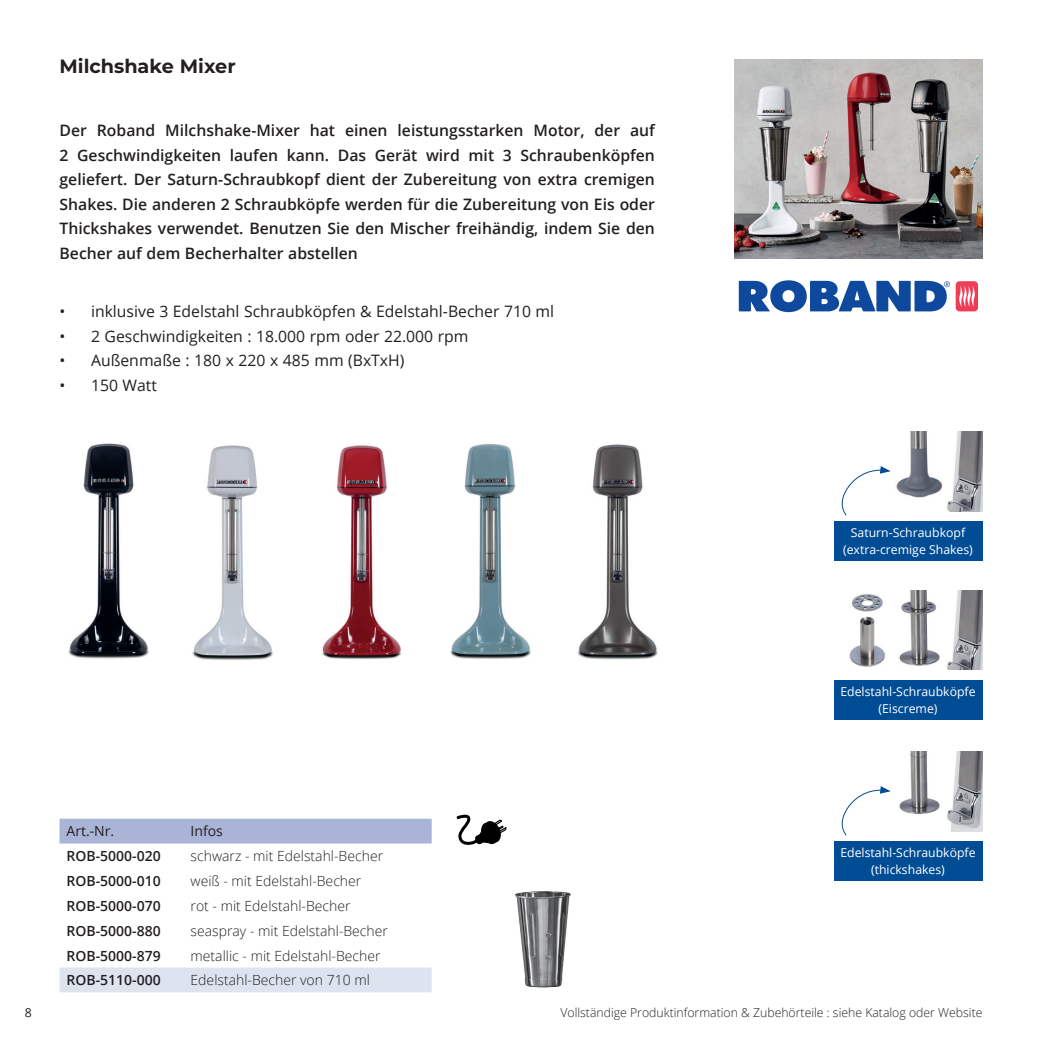
<style>
.page{position:relative;width:1042px;height:1042px;background:#fff}
.page>*{position:absolute;margin:0;border:0;box-sizing:border-box;transform-origin:0 0}
.t1{font:700 19.25px "Montserrat";color:#231f20}
.t2{font:600 15.75px/24.5px "Open Sans";color:#231f20;text-align:justify}
.t3{font:15.75px "Open Sans";color:#231f20}
.t4{font:300 14px "Open Sans";color:#231f20}
.t5{font:600 14px "Open Sans";color:#231f20}
.t6{font:14px "Open Sans";color:#231f20}
.t7{font:12.25px/16.8px "Open Sans";color:#fff;text-align:center}
.t8{font:300 12.25px "Open Sans";color:#231f20}
.t9{font:12.25px "Open Sans";color:#231f20}
</style>
<div class="page">
<img style="left:734px;top:60px;width:248px;height:198px">
<div style="left:60px;top:819px;width:372px;height:24px;background:#a9b4d6"></div>
<div style="left:60px;top:967px;width:372px;height:25px;background:#dee3f0"></div>
<img style="left:68px;top:443px;width:81px;height:216px">
<img style="left:577px;top:444px;width:81px;height:216px">
<img style="left:322px;top:445px;width:80px;height:214px">
<img style="left:450px;top:444px;width:81px;height:215px">
<img style="left:192px;top:445px;width:81px;height:215px">
<img style="left:515px;top:891px;width:56px;height:97px">
<img style="left:890px;top:432px;width:92px;height:79px">
<img style="left:899px;top:590px;width:83px;height:80px">
<img style="left:890px;top:752px;width:92px;height:79px">
<svg style="left:841px;top:466px;width:49px;height:49px"></svg>
<div style="left:833px;top:521px;width:149px;height:40px;background:#014d95"></div>
<div style="left:833px;top:680px;width:149px;height:39px;background:#014d95"></div>
<svg style="left:841px;top:786px;width:49px;height:49px"></svg>
<div style="left:833px;top:841px;width:149px;height:40px;background:#014d95"></div>
<svg style="left:456px;top:814px;width:50px;height:31px"></svg>
<img style="left:849px;top:594px;width:36px;height:73px">
<svg style="left:739px;top:280px;width:239px;height:32px"></svg>
<p class="t1" style="left:60px;top:52px;width:178px">Milchshake Mixer</p>
<p class="t2" style="left:60px;top:118px;width:597px">Der Roband Milchshake-Mixer hat einen leistungsstarken Motor, der auf 2 Geschwindigkeiten laufen kann. Das Gerät wird mit 3 Schraubenköpfen geliefert. Der Saturn-Schraubkopf dient der Zubereitung von extra cremigen Shakes. Die anderen 2 Schraubköpfe werden für die Zubereitung von Eis oder Thickshakes verwendet. Benutzen Sie den Mischer freihändig, indem Sie den Becher auf dem Becherhalter abstellen</p>
<p class="t3" style="left:60px;top:301px;width:496px">• inklusive 3 Edelstahl Schraubköpfen &amp; Edelstahl-Becher 710 ml</p>
<p class="t3" style="left:60px;top:325px;width:410px">• 2 Geschwindigkeiten : 18.000 rpm oder 22.000 rpm</p>
<p class="t3" style="left:60px;top:350px;width:346px">• Außenmaße : 180 x 220 x 485 mm (BxTxH)</p>
<p class="t3" style="left:60px;top:374px;width:99px">• 150 Watt</p>
<p class="t9" style="left:25px;top:1004px;width:9px">8</p>
<p class="t6" style="left:67px;top:822px;width:49px">Art.-Nr.</p>
<p class="t6" style="left:191px;top:822px;width:34px">Infos</p>
<p class="t5" style="left:67px;top:846px;width:96px">ROB-5000-020</p>
<p class="t4" style="left:191px;top:846px;width:194px">schwarz - mit Edelstahl-Becher</p>
<p class="t5" style="left:67px;top:871px;width:96px">ROB-5000-010</p>
<p class="t4" style="left:191px;top:871px;width:172px">weiß - mit Edelstahl-Becher</p>
<p class="t5" style="left:67px;top:896px;width:96px">ROB-5000-070</p>
<p class="t4" style="left:191px;top:896px;width:161px">rot - mit Edelstahl-Becher</p>
<p class="t5" style="left:67px;top:921px;width:96px">ROB-5000-880</p>
<p class="t4" style="left:191px;top:921px;width:199px">seaspray - mit Edelstahl-Becher</p>
<p class="t5" style="left:67px;top:946px;width:96px">ROB-5000-879</p>
<p class="t4" style="left:191px;top:946px;width:191px">metallic - mit Edelstahl-Becher</p>
<p class="t5" style="left:67px;top:970px;width:96px">ROB-5110-000</p>
<p class="t4" style="left:191px;top:970px;width:181px">Edelstahl-Becher von 710 ml</p>
<p class="t7" style="left:843px;top:524px;width:131px">Saturn-Schraubkopf (extra-cremige Shakes)</p>
<p class="t7" style="left:840px;top:683px;width:137px">Edelstahl-Schraubköpfe (Eiscreme)</p>
<p class="t7" style="left:840px;top:844px;width:137px">Edelstahl-Schraubköpfe (thickshakes)</p>
<p class="t8" style="left:560px;top:1004px;width:423px">Vollständige Produktinformation &amp; Zubehörteile : siehe Katalog oder Website</p>
</div>
